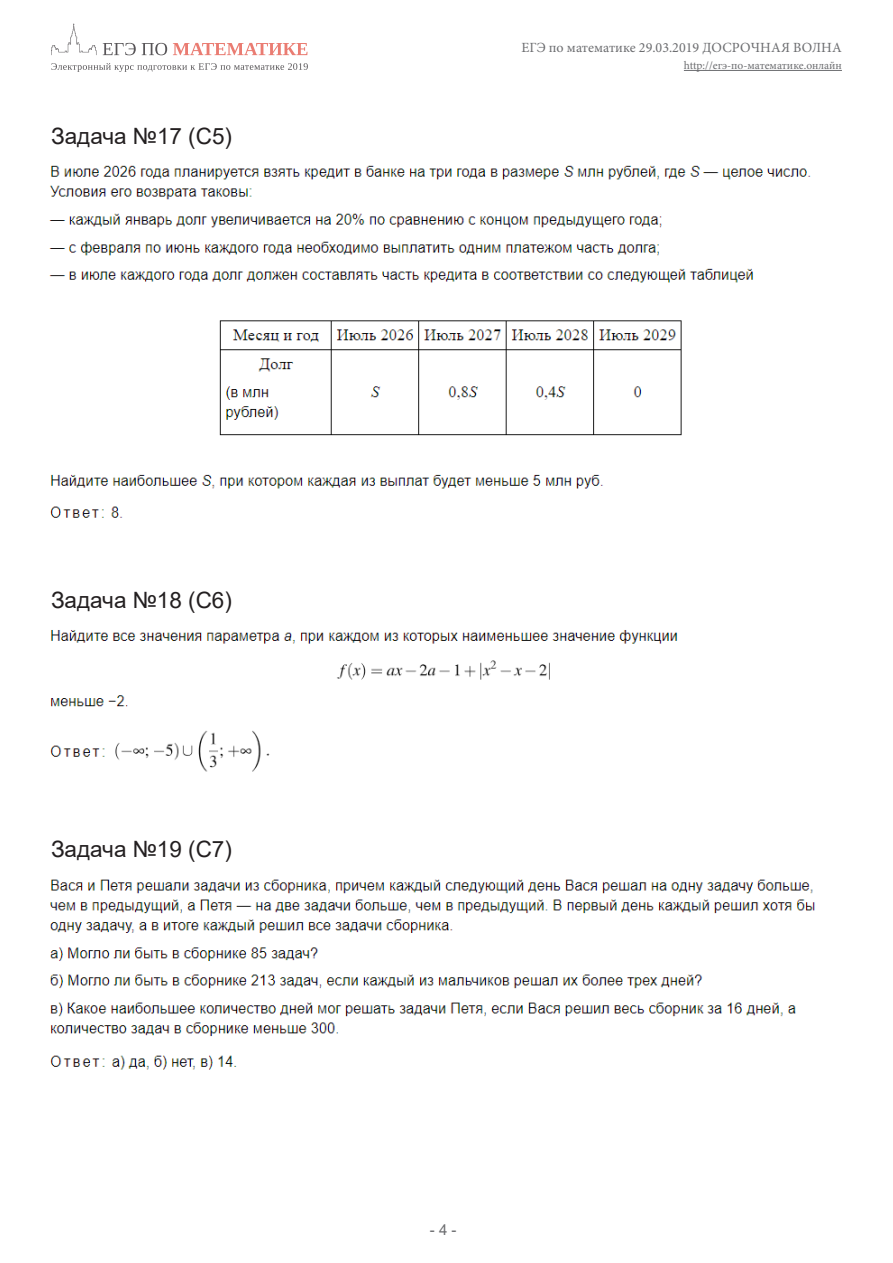
<style>
.page{position:relative;width:893px;height:1263px;background:#fff}
.page>*{position:absolute;margin:0;border:0;box-sizing:border-box;transform-origin:0 0}
.t1{font:22.5px "Arial";color:#231f20}
.t2{font:15px "Arial";color:#6c6d70}
.t3{font:14.1px "Minion Pro";color:#6c6d70}
.t4{font:11.55px "Minion Pro";letter-spacing:-.005em;color:#6c6d70}
</style>
<div class="page">
<svg style="left:51px;top:63px;width:257px;height:9px"></svg>
<svg style="left:51px;top:23px;width:45px;height:32px"></svg>
<svg style="left:103px;top:43px;width:33px;height:12px"></svg>
<svg style="left:142px;top:43px;width:25px;height:12px"></svg>
<svg style="left:173px;top:43px;width:134px;height:12px"></svg>
<hr style="left:684px;top:70px;width:158px;height:1px;background:#6c6d70">
<img style="left:49px;top:165px;width:762px;height:324px">
<img style="left:50px;top:506px;width:73px;height:12px">
<img style="left:50px;top:630px;width:628px;height:142px">
<img style="left:50px;top:879px;width:765px;height:158px">
<img style="left:50px;top:1055px;width:187px;height:15px">
<div style="left:45px;top:655px;width:742px;height:34px;background:#fff"></div>
<img style="left:337px;top:660px;width:213px;height:20px">
<p class="t1" style="left:51px;top:120px;width:182px">Задача №17 (C5)</p>
<p class="t1" style="left:51px;top:584px;width:182px">Задача №18 (C6)</p>
<p class="t1" style="left:51px;top:833px;width:182px">Задача №19 (C7)</p>
<p class="t3" style="left:522px;top:38px;width:322px">ЕГЭ по математике 29.03.2019 ДОСРОЧНАЯ ВОЛНА</p>
<p class="t4" style="left:684px;top:58px;width:160px">http://егэ-по-математике.онлайн</p>
<p class="t2" style="left:430px;top:1219px;width:28px">- 4 -</p>
</div>
